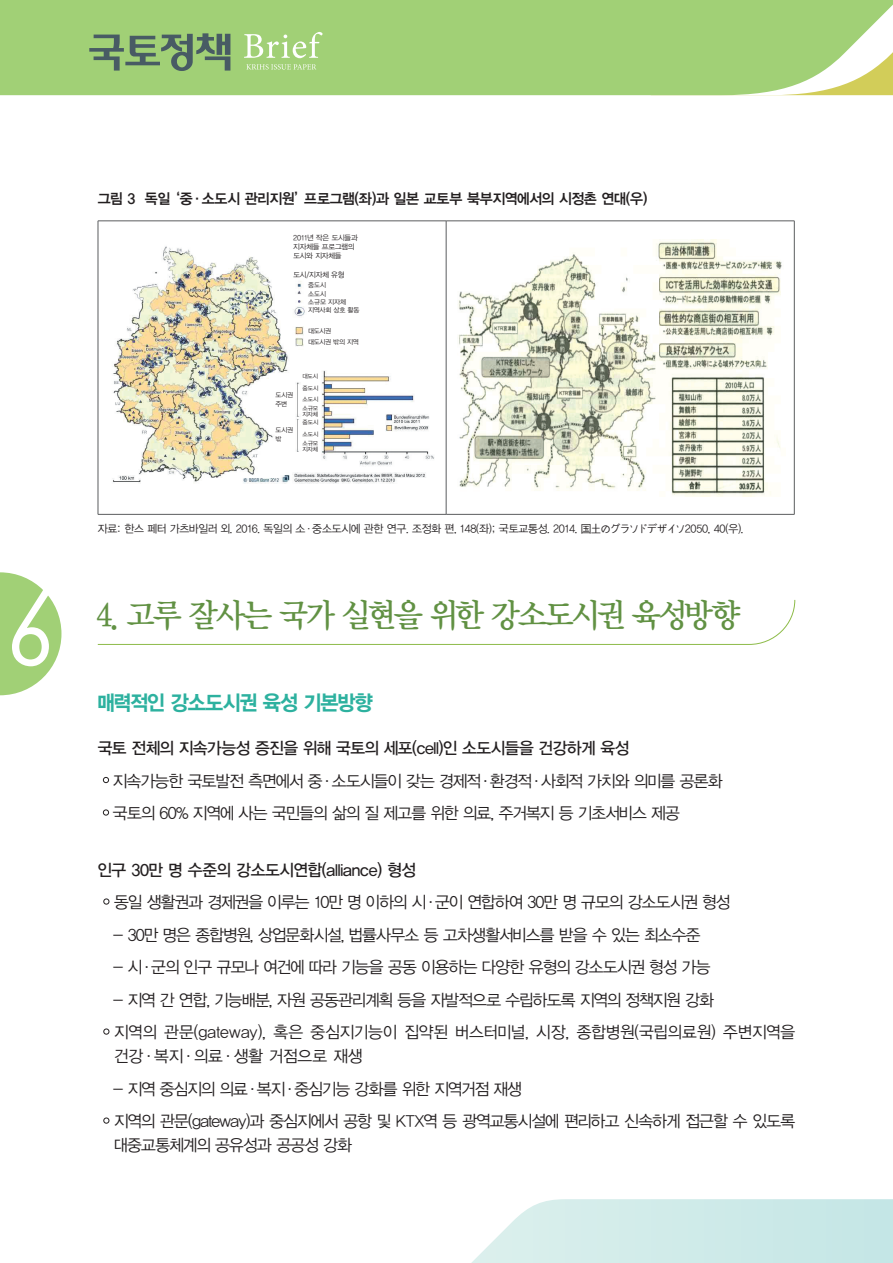
<style>
.page{position:relative;width:893px;height:1263px;background:#fff}
.page>*{position:absolute;margin:0;border:0;box-sizing:border-box;transform-origin:0 0}
.t1{font:33px "YDIY Mj O340";letter-spacing:-.085em;color:#619143;scale:.94 1}
.t2{font:21px "YDIYGO350";letter-spacing:-.055em;color:#2db19f;scale:.94 1}
.t3{font:16.5px/24px "YDIYGO320";letter-spacing:-.05em;color:#231f20}
.t4{font:16.5px/24px "YDIYGO320";letter-spacing:-.015em;color:#231f20}
.t5{font:16.5px "YDIYGO330";letter-spacing:-.035em;color:#231f20}
.t6{font:16.5px "YDIYGO320";letter-spacing:-.07em;color:#231f20}
.t7{font:16.5px "YDIYGO320";letter-spacing:-.075em;color:#231f20}
.t8{font:14.55px "YDIYGO340";letter-spacing:-.035em;color:#231f20}
.나눔-중제목{font:11.1px "YDIYGO320";letter-spacing:-.04em;color:#231f20}
.나눔-중제목-2{font:7.5px "YDIYGO320";letter-spacing:-.035em;color:#231f20}
.나눔-중제목-3{font:6.75px "YDIYGO320";letter-spacing:-.02em;color:#231f20}
.나눔-중제목-4{font:6px "YDIYGO320";letter-spacing:-.015em;color:#231f20}
.s1{font-family:"Meiryo"}
</style>
<div class="page">
<svg style="left:0;top:572px;width:62px;height:123px"></svg>
<div style="left:0;top:0;width:893px;height:95px;background:#a1d076"></div>
<svg style="left:89px;top:33px;width:141px;height:38px;background:#7da16e"></svg>
<svg style="left:246px;top:64px;width:70px;height:6px"></svg>
<svg style="left:244px;top:32px;width:79px;height:26px"></svg>
<svg style="left:471px;top:1199px;width:422px;height:64px;background:#d2ecea"></svg>
<svg style="left:97px;top:599px;width:698px;height:46px"></svg>
<svg style="left:103px;top:777px;width:6px;height:6px"></svg>
<svg style="left:103px;top:809px;width:6px;height:6px"></svg>
<svg style="left:103px;top:898px;width:6px;height:6px"></svg>
<svg style="left:103px;top:1028px;width:6px;height:6px"></svg>
<svg style="left:103px;top:1117px;width:6px;height:6px"></svg>
<hr style="left:446px;top:221px;width:1px;height:293px;background:#5b5d5f">
<hr style="left:98px;top:221px;width:348px;height:1px;background:#5b5d5f">
<hr style="left:98px;top:221px;width:1px;height:293px;background:#5b5d5f">
<hr style="left:446px;top:221px;width:348px;height:1px;background:#5b5d5f">
<hr style="left:794px;top:221px;width:1px;height:293px;background:#5b5d5f">
<hr style="left:98px;top:514px;width:348px;height:1px;background:#5b5d5f">
<hr style="left:446px;top:514px;width:348px;height:1px;background:#5b5d5f">
<img style="left:112px;top:246px;width:322px;height:238px">
<img style="left:458px;top:239px;width:324px;height:257px">
<p class="t8" style="left:98px;top:190px;width:551px">그림 3 독일 ‘중·소도시 관리지원’프로그램(좌)과 일본 교토부 북부지역에서의 시정촌 연대(우)</p>
<p class="나눔-중제목-2" style="left:293px;top:234px;width:66px">2011년 작은 도시들과</p>
<p class="나눔-중제목-2" style="left:293px;top:243px;width:63px">지자체들 프로그램의</p>
<p class="나눔-중제목-2" style="left:293px;top:252px;width:50px">도시와 지자체들</p>
<p class="나눔-중제목-2" style="left:293px;top:271px;width:53px">도시/지자체 유형</p>
<p class="나눔-중제목-3" style="left:308px;top:282px;width:19px">중도시</p>
<p class="나눔-중제목-3" style="left:308px;top:290px;width:19px">소도시</p>
<p class="나눔-중제목-3" style="left:308px;top:298px;width:39px">소규모 지자체</p>
<p class="나눔-중제목-3" style="left:308px;top:306px;width:53px">지역사회 상호 활동</p>
<p class="나눔-중제목-3" style="left:308px;top:327px;width:25px">대도시권</p>
<p class="나눔-중제목-3" style="left:308px;top:338px;width:52px">대도시권 밖의 지역</p>
<p class="나눔-중제목-3" style="left:275px;top:391px;width:19px">도시권</p>
<p class="나눔-중제목-3" style="left:275px;top:400px;width:13px">주변</p>
<p class="나눔-중제목-3" style="left:275px;top:426px;width:19px">도시권</p>
<p class="나눔-중제목-3" style="left:275px;top:435px;width:8px">밖</p>
<p class="나눔-중제목-4" style="left:302px;top:373px;width:17px">대도시</p>
<p class="나눔-중제목-4" style="left:302px;top:385px;width:17px">중도시</p>
<p class="나눔-중제목-4" style="left:302px;top:396px;width:17px">소도시</p>
<p class="나눔-중제목-4" style="left:302px;top:431px;width:17px">소도시</p>
<p class="나눔-중제목-4" style="left:302px;top:404px;width:17px">소규모</p>
<p class="나눔-중제목-4" style="left:302px;top:410px;width:17px">지자체</p>
<p class="나눔-중제목-4" style="left:302px;top:440px;width:17px">소규모</p>
<p class="나눔-중제목-4" style="left:302px;top:446px;width:17px">지자체</p>
<p class="나눔-중제목-4" style="left:302px;top:419px;width:17px">중도시</p>
<p class="나눔-중제목" style="left:98px;top:523px;width:647px">자료: 한스 페터 가츠바일러 외. 2016. 독일의 소·중소도시에 관한 연구. 조정화 편, 148(좌); 국토교통성. 2014. <span class="s1">国</span>土のグラソドデザイソ2050, 40(우).</p>
<p class="t1" style="left:95px;top:598px;width:687px">4. 고루 잘사는 국가 실현을 위한 강소도시권 육성방향</p>
<p class="t2" style="left:97px;top:691px;width:295px">매력적인 강소도시권 육성 기본방향</p>
<p class="t5" style="left:98px;top:739px;width:533px">국토 전체의 지속가능성 증진을 위해 국토의 세포(cell)인 소도시들을 건강하게 육성</p>
<p class="t3" style="left:113px;top:769px;width:611px">지속가능한 국토발전 측면에서 중·소도시들이 갖는 경제적·환경적·사회적 가치와 의미를 공론화</p>
<p class="t3" style="left:113px;top:801px;width:568px">국토의 60% 지역에 사는 국민들의 삶의 질 제고를 위한 의료, 주거복지 등 기초서비스 제공</p>
<p class="t5" style="left:97px;top:860px;width:320px">인구 30만 명 수준의 강소도시연합(alliance) 형성</p>
<p class="t3" style="left:114px;top:890px;width:618px">동일 생활권과 경제권을 이루는 10만 명 이하의 시·군이 연합하여 30만 명 규모의 강소도시권 형성</p>
<p class="t3" style="left:113px;top:923px;width:589px">- 30만 명은 종합병원, 상업문화시설, 법률사무소 등 고차생활서비스를 받을 수 있는 최소수준</p>
<p class="t3" style="left:113px;top:955px;width:599px">- 시·군의 인구 규모나 여건에 따라 기능을 공동 이용하는 다양한 유형의 강소도시권 형성 가능</p>
<p class="t6" style="left:113px;top:991px;width:602px">- 지역 간 연합, 기능배분, 자원 공동관리계획 등을 자발적으로 수립하도록 지역의 정책지원 강화</p>
<p class="t4" style="left:114px;top:1020px;width:683px">지역의 관문(gateway), 혹은 중심지기능이 집약된 버스터미널, 시장, 종합병원(국립의료원) 주변지역을 건강·복지·의료·생활 거점으로 재생</p>
<p class="t7" style="left:113px;top:1080px;width:410px">- 지역 중심지의 의료·복지·중심기능 강화를 위한 지역거점 재생</p>
<p class="t3" style="left:114px;top:1109px;width:683px">지역의 관문(gateway)과 중심지에서 공항 및 KTX역 등 광역교통시설에 편리하고 신속하게 접근할 수 있도록 대중교통체계의 공유성과 공공성 강화</p>
</div>
